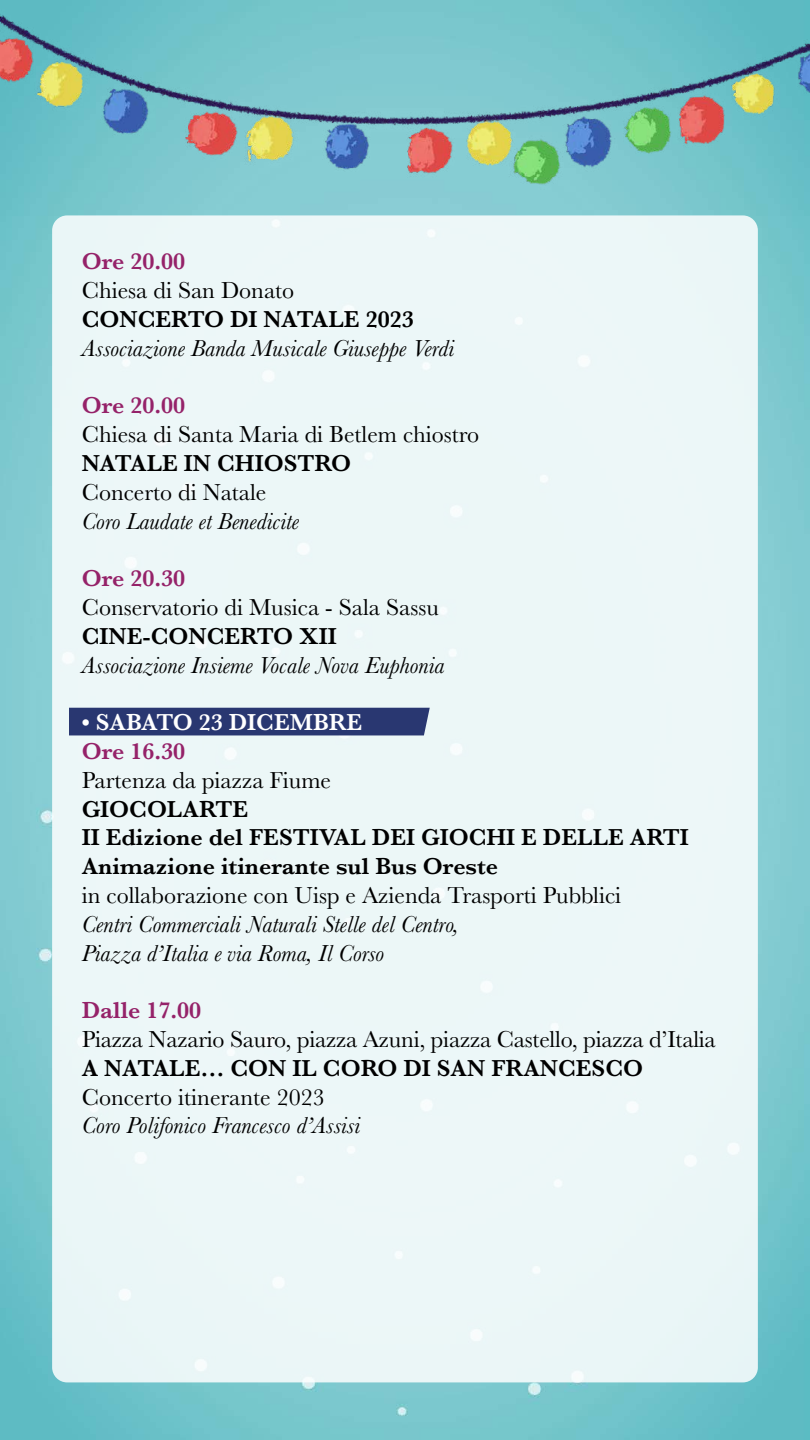
<style>
.page{position:relative;width:810px;height:1440px;background:#fff}
.page>*{position:absolute;margin:0;border:0;box-sizing:border-box;transform-origin:0 0}
.t1{font:24px "Baskerville";color:#000}
.t2{font:italic 24px/28.8px "Baskerville";color:#000}
.t3{font:600 24px/28.8px "Baskerville";color:#000}
.t4{font:600 24px "Baskerville";color:#952269}
.t5{font:600 24px "Baskerville";color:#fff}
</style>
<div class="page">
<img style="left:0;top:215px;width:810px;height:1225px">
<img style="left:0;top:0;width:810px;height:215px">
<div style="left:52px;top:215px;width:706px;height:1167px;background:#ecf7f8;border-radius:15px"></div>
<div style="left:69px;top:708px;width:361px;height:27px;background:#293771"></div>
<p class="t4" style="left:82px;top:245px;width:105px">Ore 20.00</p>
<p class="t1" style="left:82px;top:275px;width:214px">Chiesa di San Donato</p>
<p class="t3" style="left:82px;top:305px;width:333px">CONCERTO DI NATALE 2023</p>
<p class="t2" style="left:82px;top:334px;width:374px">Associazione Banda Musicale Giuseppe Verdi</p>
<p class="t4" style="left:82px;top:389px;width:105px">Ore 20.00</p>
<p class="t1" style="left:82px;top:419px;width:399px">Chiesa di Santa Maria di Betlem chiostro</p>
<p class="t3" style="left:82px;top:449px;width:271px">NATALE IN CHIOSTRO</p>
<p class="t1" style="left:82px;top:477px;width:186px">Concerto di Natale</p>
<p class="t2" style="left:82px;top:506px;width:219px">Coro Laudate et Benedicite</p>
<p class="t4" style="left:82px;top:562px;width:105px">Ore 20.30</p>
<p class="t1" style="left:82px;top:592px;width:359px">Conservatorio di Musica - Sala Sassu</p>
<p class="t3" style="left:82px;top:621px;width:257px">CINE-CONCERTO XII</p>
<p class="t2" style="left:82px;top:650px;width:364px">Associazione Insieme Vocale Nova Euphonia</p>
<p class="t5" style="left:82px;top:706px;width:282px">• SABATO 23 DICEMBRE</p>
<p class="t4" style="left:82px;top:734px;width:105px">Ore 16.30</p>
<p class="t1" style="left:82px;top:765px;width:251px">Partenza da piazza Fiume</p>
<p class="t3" style="left:82px;top:794px;width:609px">GIOCOLARTE<br>II Edizione del FESTIVAL DEI GIOCHI E DELLE ARTI<br>Animazione itinerante sul Bus Oreste</p>
<p class="t1" style="left:82px;top:880px;width:541px">in collaborazione con Uisp e Azienda Trasporti Pubblici</p>
<p class="t2" style="left:82px;top:910px;width:379px">Centri Commerciali Naturali Stelle del Centro,<br>Piazza d’Italia e via Roma, Il Corso</p>
<p class="t4" style="left:82px;top:994px;width:121px">Dalle 17.00</p>
<p class="t1" style="left:82px;top:1024px;width:636px">Piazza Nazario Sauro, piazza Azuni, piazza Castello, piazza d’Italia</p>
<p class="t3" style="left:82px;top:1053px;width:563px">A NATALE… CON IL CORO DI SAN FRANCESCO</p>
<p class="t1" style="left:82px;top:1082px;width:245px">Concerto itinerante 2023</p>
<p class="t2" style="left:82px;top:1111px;width:280px">Coro Polifonico Francesco d’Assisi</p>
</div>
